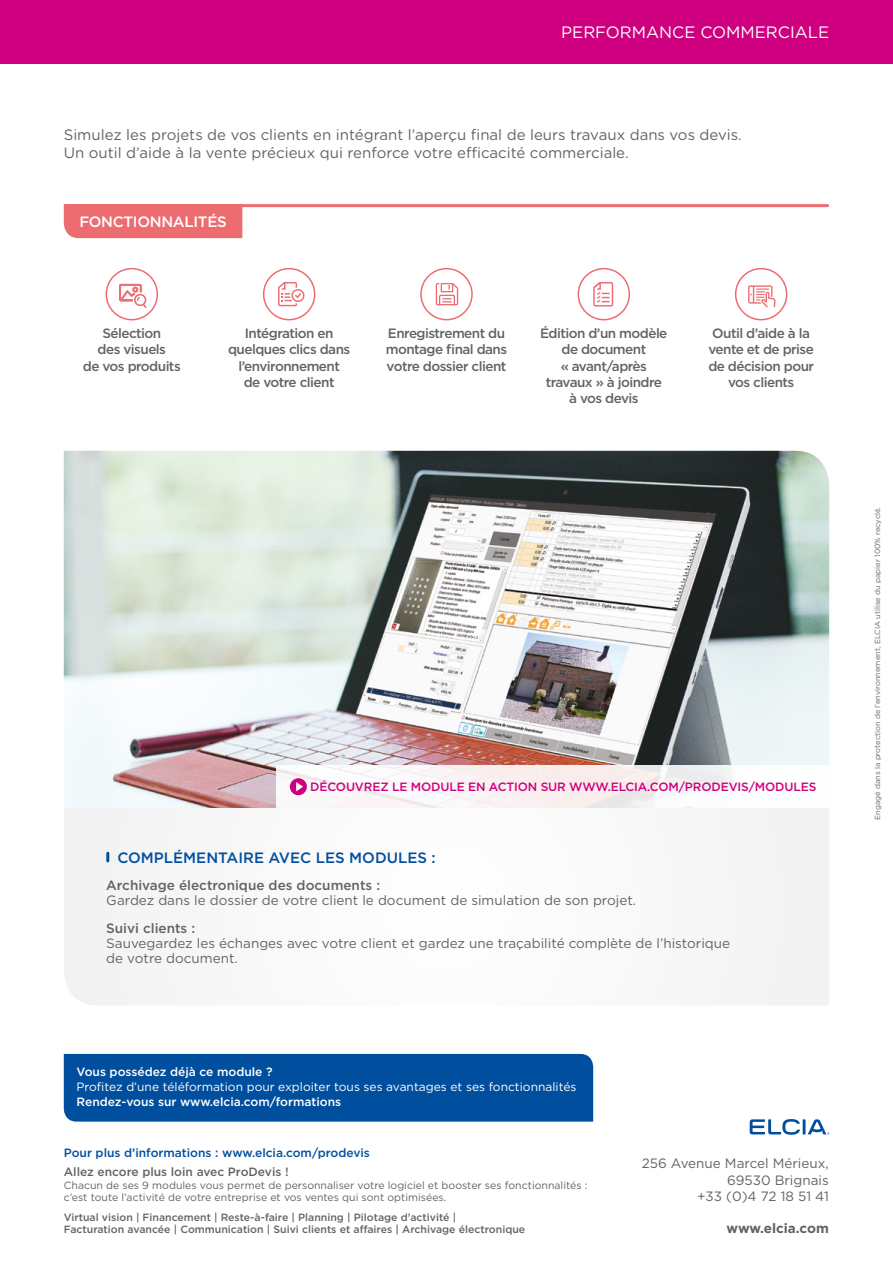
<style>
.page{position:relative;width:893px;height:1263px;background:#fff}
.page>*{position:absolute;margin:0;border:0;box-sizing:border-box;transform-origin:0 0}
.t1{font:16.5px "Gotham";color:#fff}
.t2{font:15px/18px "Gotham Rounded";color:#646363}
.t3{font:500 15px "Gotham";color:#004f9f}
.t4{font:500 15px "Gotham";letter-spacing:-.02em;color:#fff}
.t5{font:500 13.5px/16.2px "Gotham";letter-spacing:-.04em;color:#646363;text-align:center}
.t6{font:13.5px/16.5px "Gotham";color:#646363;text-align:right}
.t7{font:500 13.5px "Gotham";color:#646363}
.t8{font:700 13.5px "Gotham";color:#646363}
.t9{font:12px "Gotham";color:#fff}
.t10{font:500 12px "Gotham";color:#fff}
.t11{font:500 12px "Gotham";letter-spacing:-.01em;color:#cf007f}
.t12{font:500 12px "Gotham";color:#004f9f}
.t13{font:500 12px "Gotham";color:#646363}
.t14{font:10.5px/12.6px "Gotham";color:#646363}
.t15{font:500 10.5px/12.6px "Gotham";color:#646363}
.t16{font:7.5px "Gotham";color:#646363}
</style>
<div class="page">
<div style="left:0;top:0;width:893px;height:64px;background:#cf007f"></div>
<svg style="left:750px;top:1119px;width:79px;height:16px"></svg>
<div style="left:64px;top:204px;width:178px;height:34px;background:#ed6c70"></div>
<hr style="left:65px;top:204px;width:763px;height:3px;background:#ed6c70">
<div style="left:64px;top:1054px;width:529px;height:67px;background:#004f9f"></div>
<img style="left:64px;top:451px;width:765px;height:357px">
<svg style="left:276px;top:765px;width:553px;height:43px;fill:#faf5f5"></svg>
<svg style="left:290px;top:778px;width:17px;height:17px"></svg>
<svg style="left:64px;top:808px;width:765px;height:197px"></svg>
<svg style="left:106px;top:853px;width:3px;height:8px"></svg>
<svg style="left:593px;top:282px;width:20px;height:25px"></svg>
<svg style="left:748px;top:285px;width:27px;height:22px"></svg>
<svg style="left:278px;top:282px;width:26px;height:24px"></svg>
<svg style="left:435px;top:283px;width:24px;height:23px"></svg>
<div style="left:106px;top:268px;width:52px;height:52px;border:2px solid #ed6c70;border-radius:50%"></div>
<div style="left:420px;top:268px;width:53px;height:52px;border:2px solid #ed6c70;border-radius:50%"></div>
<div style="left:263px;top:268px;width:52px;height:52px;border:2px solid #ed6c70;border-radius:50%"></div>
<div style="left:578px;top:268px;width:52px;height:52px;border:2px solid #ed6c70;border-radius:50%"></div>
<div style="left:735px;top:268px;width:52px;height:52px;border:2px solid #ed6c70;border-radius:50%"></div>
<svg style="left:119px;top:284px;width:28px;height:24px"></svg>
<p class="t1" style="left:561px;top:22px;width:269px">PERFORMANCE COMMERCIALE</p>
<p class="t2" style="left:64px;top:125px;width:680px">Simulez les projets de vos clients en intégrant l’aperçu final de leurs travaux dans vos devis.<br>Un outil d’aide à la vente précieux qui renforce votre efficacité commerciale.</p>
<p class="t4" style="left:79px;top:212px;width:149px">FONCTIONNALITÉS</p>
<p class="t5" style="left:83px;top:325px;width:99px">Sélection<br>des visuels<br>de vos produits</p>
<p class="t5" style="left:228px;top:325px;width:124px">Intégration en quelques clics dans l’environnement<br>de votre client</p>
<p class="t5" style="left:386px;top:325px;width:123px;text-align:left">Enregistrement du montage final dans votre dossier client</p>
<p class="t5" style="left:540px;top:325px;width:129px">Édition d’un modèle de document<br>« avant/après travaux » à joindre à vos devis</p>
<p class="t5" style="left:708px;top:325px;width:107px">Outil d’aide à la vente et de prise de décision pour vos clients</p>
<p class="t11" style="left:310px;top:779px;width:508px">DÉCOUVREZ LE MODULE EN ACTION SUR WWW.ELCIA.COM/PRODEVIS/MODULES</p>
<p class="t3" style="left:117px;top:847px;width:320px">COMPLÉMENTAIRE AVEC LES MODULES :</p>
<p class="t7" style="left:106px;top:877px;width:275px">Archivage électronique des documents :</p>
<p class="t6" style="left:106px;top:892px;width:531px">Gardez dans le dossier de votre client le document de simulation de son projet.</p>
<p class="t7" style="left:106px;top:919px;width:90px">Suivi clients :</p>
<p class="t6" style="left:106px;top:935px;width:625px;line-height:15px;text-align:left">Sauvegardez les échanges avec votre client et gardez une traçabilité complète de l’historique de votre document.</p>
<p class="t10" style="left:77px;top:1064px;width:198px">Vous possédez déjà ce module ?</p>
<p class="t9" style="left:77px;top:1079px;width:501px">Profitez d’une téléformation pour exploiter tous ses avantages et ses fonctionnalités</p>
<p class="t10" style="left:77px;top:1094px;width:266px">Rendez-vous sur www.elcia.com/formations</p>
<p class="t12" style="left:64px;top:1145px;width:308px">Pour plus d’informations : www.elcia.com/prodevis</p>
<p class="t13" style="left:64px;top:1164px;width:226px">Allez encore plus loin avec ProDevis !</p>
<p class="t14" style="left:64px;top:1178px;width:525px">Chacun de ses 9 modules vous permet de personnaliser votre logiciel et booster ses fonctionnalités : c’est toute l’activité de votre entreprise et vos ventes qui sont optimisées.</p>
<p class="t15" style="left:64px;top:1210px;width:463px">Virtual vision | Financement | Reste-à-faire | Planning | Pilotage d’activité |<br>Facturation avancée | Communication | Suivi clients et affaires | Archivage électronique</p>
<p class="t6" style="left:642px;top:1155px;width:189px">256 Avenue Marcel Mérieux,<br>69530 Brignais<br>+33 (0)4 72 18 51 41</p>
<p class="t8" style="left:727px;top:1219px;width:104px">www.elcia.com</p>
<p class="t16" style="left:873px;top:820px;width:314px;rotate:-90deg">Engagé dans la protection de l’environnement, ELCIA utilise du papier 100% recyclé.</p>
</div>
